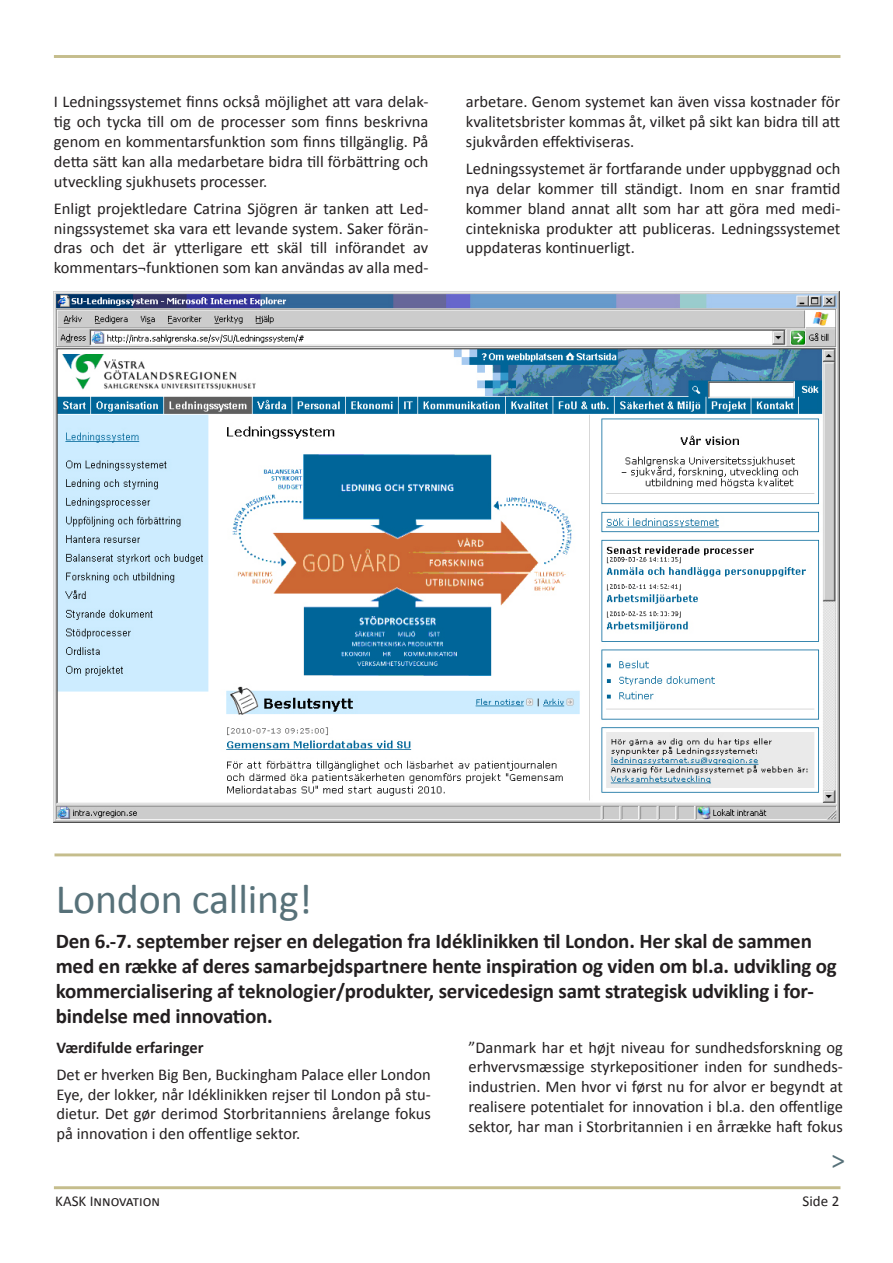
<style>
.page{position:relative;width:893px;height:1263px;background:#fff}
.page>*{position:absolute;margin:0;border:0;box-sizing:border-box;transform-origin:0 0}
.t1{font:42px "Calibri";letter-spacing:-.005em;color:#577179}
.t2{font:27px "Calibri";color:#577179}
.KASK-manchet{font:700 21px/25.2px "Calibri";letter-spacing:-.01em;color:#231f20}
.brødtekst{font:16.5px/19.8px "Calibri";color:#231f20;text-align:justify}
.brødtekst-2{font:700 16.5px "Calibri";color:#231f20}
.t3{font:15px "Calibri";color:#231f20}
</style>
<div class="page">
<hr style="left:54px;top:55px;width:786px;height:3px;background:#c5bd8c">
<div style="left:54px;top:1186px;width:786px;height:3px;background:#c5bd8c;border:2px solid #c5bd8c"></div>
<img style="left:54px;top:291px;width:786px;height:531px">
<div style="left:54px;top:853px;width:787px;height:3px;border:2px solid #c5bd8c"></div>
<p class="brødtekst" style="left:54px;top:91px;width:376px">I Ledningssystemet finns också möjlighet att vara delak&shy;tig och tycka till om de processer som finns beskrivna genom en kommentarsfunktion som finns tillgänglig. På detta sätt kan alla medarbetare bidra till förbättring och utveckling sjukhusets processer.</p>
<p class="brødtekst" style="left:54px;top:198px;width:376px">Enligt projektledare Catrina Sjögren är tanken att Led&shy;ningssystemet ska vara ett levande system. Saker förän&shy;dras och det är ytterligare ett skäl till införandet av kommentars¬funktionen som kan användas av alla med-</p>
<p class="brødtekst" style="left:466px;top:91px;width:376px">arbetare. Genom systemet kan även vissa kostnader för kvalitetsbrister kommas åt, vilket på sikt kan bidra till att sjukvården effektiviseras.</p>
<p class="brødtekst" style="left:466px;top:158px;width:376px">Ledningssystemet är fortfarande under uppbyggnad och nya delar kommer till ständigt. Inom en snar framtid kommer bland annat allt som har att göra med medi&shy;cintekniska produkter att publiceras. Ledningssystemet uppdateras kontinuerligt.</p>
<p class="t1" style="left:56px;top:873px;width:258px">London calling!</p>
<p class="KASK-manchet" style="left:56px;top:927px;width:783px">Den 6.-7. september rejser en delegation fra Idéklinikken til London. Her skal de sammen med en række af deres samarbejdspartnere hente inspiration og viden om bl.a. udvikling og kommercialisering af teknologier/produkter, servicedesign samt strategisk udvikling i for&shy;bindelse med innovation.</p>
<p class="brødtekst-2" style="left:56px;top:1037px;width:149px">Værdifulde erfaringer</p>
<p class="brødtekst" style="left:56px;top:1063px;width:376px">Det er hverken Big Ben, Buckingham Palace eller London Eye, der lokker, når Idéklinikken rejser til London på stu&shy;dietur. Det gør derimod Storbritanniens årelange fokus på innovation i den offentlige sektor.</p>
<p class="brødtekst" style="left:468px;top:1036px;width:376px">”Danmark har et højt niveau for sundhedsforskning og erhvervsmæssige styrkepositioner inden for sundheds&shy;industrien. Men hvor vi først nu for alvor er begyndt at realisere potentialet for innovation i bl.a. den offentlige sektor, har man i Storbritannien i en årrække haft fokus</p>
<p class="t2" style="left:831px;top:1143px;width:15px">&gt;</p>
<p class="t3" style="left:55px;top:1191px;width:106px">KASK Innovation</p>
<p class="t3" style="left:803px;top:1192px;width:38px">Side 2</p>
</div>
